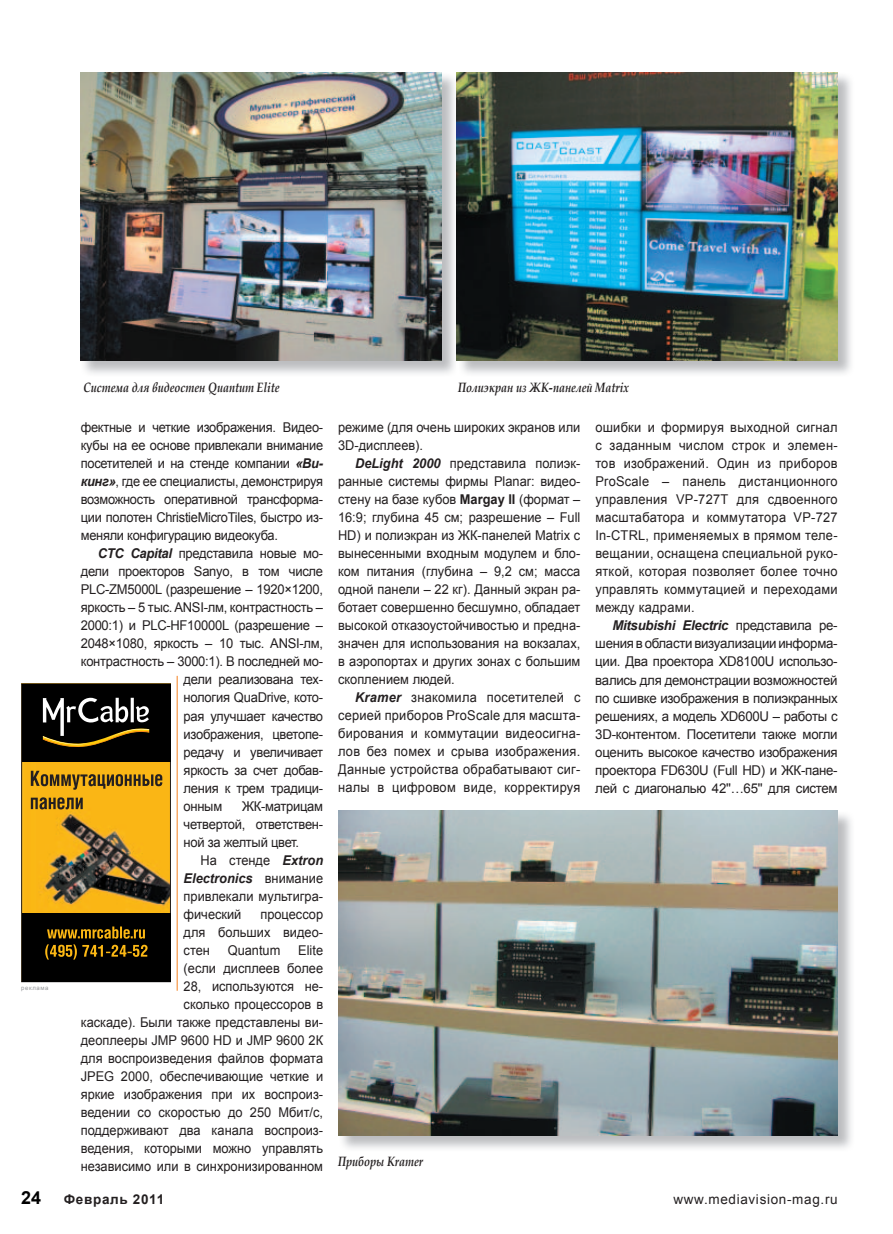
<style>
.page{position:relative;width:893px;height:1234px;background:#fff}
.page>*{position:absolute;margin:0;border:0;box-sizing:border-box;transform-origin:0 0}
.t1{font:700 18px "Arial";color:#000}
.t2{font:13.5px/18px "Arial";color:#231f20;text-align:justify;scale:.95 1}
.t3{font:13.5px "Arial";letter-spacing:-.02em;color:#231f20;scale:.96 1}
.t4{font:13.5px/18px "Arial";color:#231f20;text-align:justify}
.t5{font:italic 700 13.5px "Book Antiqua";color:#231f20;scale:.8 1}
.t6{font:13.5px/18px "Arial";color:#231f20;text-align:justify;scale:.96 1}
.t7{font:13.5px "Arial";letter-spacing:.05em;color:#231f20}
.t8{font:700 13.5px "Arial";letter-spacing:.05em;color:#231f20}
.t9{font:6px "Arial";letter-spacing:.1em;color:#939598}
.s1{font-weight:700;font-style:italic}
.s2{font-weight:700}
</style>
<div class="page">
<img style="left:80px;top:72px;width:377px;height:302px">
<img style="left:80px;top:72px;width:362px;height:288px">
<img style="left:459px;top:76px;width:392px;height:298px">
<img style="left:457px;top:72px;width:381px;height:288px">
<img style="left:338px;top:815px;width:513px;height:334px">
<img style="left:338px;top:810px;width:500px;height:324px">
<hr style="left:177px;top:675px;width:1px;height:315px;background:#f58220">
<img style="left:23px;top:761px;width:146px;height:151px">
<div style="left:21px;top:683px;width:150px;height:298px;border:1px solid #231f20"></div>
<div style="left:22px;top:683px;width:148px;height:78px;background:#000"></div>
<div style="left:22px;top:912px;width:148px;height:69px;background:#000"></div>
<svg style="left:43px;top:697px;width:106px;height:50px"></svg>
<svg style="left:31px;top:770px;width:131px;height:39px;background:#c49017"></svg>
<svg style="left:45px;top:926px;width:103px;height:33px"></svg>
<p class="t9" style="left:21px;top:983px;width:29px">реклама</p>
<p class="t5" style="left:83px;top:378px;width:247px">Система для видеостен Quantum Elite</p>
<p class="t5" style="left:458px;top:378px;width:215px">Полиэкран из ЖК-панелей Matrix</p>
<p class="t2" style="left:81px;top:418px;width:257px">фектные и четкие изображения. Видео&shy;кубы на ее основе привлекали внимание посетителей и на стенде компании <span class="s1">«Ви&shy;кинг»</span>, где ее специалисты, демонстрируя возможность оперативной трансформа&shy;ции полотен ChristieMicroTiles, быстро из&shy;меняли конфигурацию видеокуба.</p>
<p class="t3" style="left:98px;top:544px;width:236px"><span class="s1">CTC Capital</span> представила новые мо-</p>
<p class="t3" style="left:81px;top:562px;width:254px">дели проекторов Sanyo, в том числе</p>
<p class="t3" style="left:81px;top:580px;width:254px">PLC-ZM5000L (разрешение – 1920×1200,</p>
<p class="t3" style="left:81px;top:598px;width:254px">яркость – 5 тыс. ANSI-лм, контрастность –</p>
<p class="t3" style="left:81px;top:616px;width:254px">2000:1) и PLC-HF10000L (разрешение –</p>
<p class="t3" style="left:81px;top:634px;width:254px">2048×1080, яркость – 10 тыс. ANSI-лм,</p>
<p class="t3" style="left:81px;top:652px;width:254px">контрастность – 3000:1). В последней мо-</p>
<p class="t3" style="left:184px;top:670px;width:147px">дели реализована тех-</p>
<p class="t3" style="left:184px;top:688px;width:147px">нология QuaDrive, кото-</p>
<p class="t3" style="left:184px;top:706px;width:147px">рая улучшает качество</p>
<p class="t3" style="left:184px;top:724px;width:147px">изображения, цветопе-</p>
<p class="t3" style="left:184px;top:742px;width:147px">редачу и увеличивает</p>
<p class="t3" style="left:184px;top:760px;width:147px">яркость за счет добав-</p>
<p class="t3" style="left:184px;top:778px;width:147px">ления к трем традици-</p>
<p class="t6" style="left:184px;top:796px;width:42px">онным</p>
<p class="t6" style="left:184px;top:796px;width:147px;text-indent:59px">ЖК-матрицам четвертой, ответствен&shy;ной за желтый цвет.</p>
<p class="t2" style="left:184px;top:850px;width:148px;text-indent:17px">На стенде <span class="s1">Extron Electronics</span> внимание привлекали мультигра&shy;фический</p>
<p class="t2" style="left:184px;top:904px;width:148px;text-indent:77px">процессор для больших видео&shy;стен</p>
<p class="t2" style="left:228px;top:940px;width:57px">Quantum</p>
<p class="t2" style="left:81px;top:940px;width:257px;text-align:right">Elite<br>(если дисплеев более<br>28, используются не-<br>сколько процессоров в<br>каскаде). Были также представлены ви&shy;деоплееры JMP 9600 HD и JMP 9600 2К для воспроизведения файлов формата<br>JPEG 2000, обеспечивающие четкие и яркие изображения при их воспроиз&shy;ведении со скоростью до 250 Мбит/с, поддерживают два канала воспроиз&shy;ведения, которыми можно управлять независимо или в синхронизированном</p>
<p class="t2" style="left:338px;top:418px;width:257px">режиме (для очень широких экранов или<br>3D-дисплеев).</p>
<p class="t2" style="left:338px;top:454px;width:257px;text-indent:17px"><span class="s1">DeLight 2000</span> представила полиэк&shy;ранные системы фирмы Planar: видео&shy;стену на базе кубов <span class="s2">Margay II</span> (формат – 16:9; глубина 45 см; разрешение – Full HD) и полиэкран из ЖК-панелей Matrix с вынесенными входным модулем и бло&shy;ком питания (глубина – 9,2 см; масса одной панели – 22 кг). Данный экран ра&shy;ботает совершенно бесшумно, обладает высокой отказоустойчивостью и предна&shy;значен для использования на вокзалах, в аэропортах и других зонах с большим скоплением людей.</p>
<p class="t2" style="left:338px;top:688px;width:257px;text-indent:17px"><span class="s1">Kramer</span> знакомила посетите лей с серией приборов ProScale для масшта&shy;бирования и коммутации видеосигна&shy;лов без помех и срыва изображения.<br>Данные устройства обрабатывают сиг&shy;налы в цифровом виде, корректируя</p>
<p class="t5" style="left:338px;top:1151px;width:108px">Приборы Kramer</p>
<p class="t2" style="left:595px;top:418px;width:257px">ошибки и формируя выходной сигнал с заданным числом строк и элемен&shy;тов изображений. Один из приборов ProScale – панель дистанционного управления VP-727T для сдвоенного масштабатора и коммутатора VP-727<br>In-CTRL, применяемых в прямом теле&shy;вещании, оснащена специальной руко&shy;яткой, которая позволяет более точно управлять коммутацией и переходами между кадрами.</p>
<p class="t4" style="left:595px;top:616px;width:244px;text-indent:17px"><span class="s1">Mitsubishi Electric</span> представила ре&shy;шения в области визуализации информа&shy;ции. Два проектора XD8100U использо&shy;вались для демонстрации возможностей по сшивке изображения в полиэкранных решениях, а модель XD600U – работы с 3D-контентом. Посетители также могли оценить высокое качество изображения проектора FD630U (Full HD) и ЖК-пане&shy;лей с диагональю 42''…65'' для систем</p>
<h1 class="t1" style="left:21px;top:1185px;width:22px">24</h1>
<p class="t8" style="left:64px;top:1190px;width:102px">Февраль 2011</p>
<p class="t7" style="left:673px;top:1190px;width:166px">www.mediavision-mag.ru</p>
</div>
